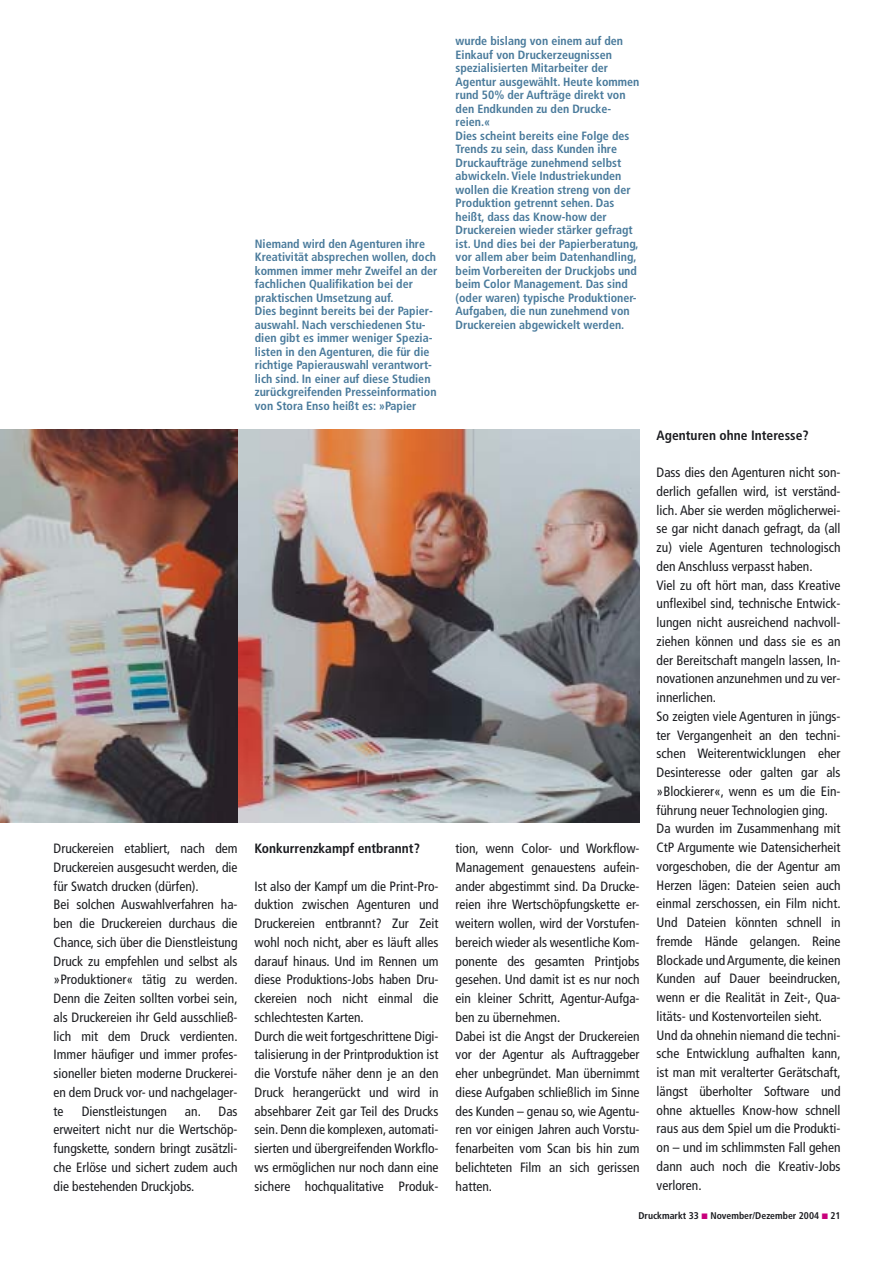
<style>
.page{position:relative;width:893px;height:1263px;background:#fff}
.page>*{position:absolute;margin:0;border:0;box-sizing:border-box;transform-origin:0 0}
.t1{font:condensed 13.5px/18.8px "Frutiger";color:#1b1c20}
.t2{font:700 condensed 13.5px "Frutiger";color:#1b1c20}
.t3{font:700 condensed 12px/13.5px "Frutiger";color:#497a9b}
.t4{font:700 condensed 9.75px "Frutiger";color:#1b1c20}
</style>
<div class="page">
<img style="left:237px;top:429px;width:402px;height:394px">
<img style="left:0;top:429px;width:237px;height:394px">
<p class="t1" style="left:54px;top:840px;width:185px">Druckereien etabliert, nach dem<br>Druckereien ausgesucht werden, die für Swatch drucken (dürfen).<br>Bei solchen Auswahlverfahren ha&shy;ben die Druckereien durchaus die<br>Chance, sich über die Dienstleistung<br>Druck zu empfehlen und selbst als »Produktioner« tätig zu werden.<br>Denn die Zeiten sollten vorbei sein, als Druckereien ihr Geld ausschließ&shy;lich mit dem Druck verdienten.<br>Immer häufiger und immer profes&shy;sioneller bieten moderne Druckerei&shy;en dem Druck vor- und nachgelager&shy;te</p>
<p class="t1" style="left:82px;top:1103px;width:87px">Dienstleistungen</p>
<p class="t1" style="left:54px;top:1103px;width:185px;text-align:justify;text-indent:131px">an. Das erweitert nicht nur die Wertschöp&shy;fungskette, sondern bringt zusätzli&shy;che Erlöse und sichert zudem auch die bestehenden Druckjobs.</p>
<p class="t3" style="left:255px;top:238px;width:184px">Niemand wird den Agenturen ihre Kreativität absprechen wollen, doch kommen immer mehr Zweifel an der fachlichen Qualifikation bei der praktischen Umsetzung auf.<br>Dies beginnt bereits bei der Papier&shy;auswahl. Nach verschiedenen Stu&shy;dien gibt es immer weniger Spezia&shy;listen in den Agenturen, die für die richtige Papierauswahl verantwort&shy;lich sind. In einer auf diese Studien zurückgreifenden Presseinformation von Stora Enso heißt es: »Papier</p>
<p class="t2" style="left:254px;top:843px;width:167px">Konkurrenzkampf entbrannt?</p>
<p class="t1" style="left:254px;top:878px;width:185px">Ist also der Kampf um die Print-Pro&shy;duktion zwischen Agenturen und Druckereien entbrannt? Zur Zeit wohl noch nicht, aber es läuft alles darauf hinaus. Und im Rennen um diese Produktions-Jobs haben Dru&shy;ckereien noch nicht einmal die schlechtesten Karten.<br>Durch die weit fortgeschrittene Digi&shy;talisierung in der Printproduktion ist die Vorstufe näher denn je an den Druck herangerückt und wird in absehbarer Zeit gar Teil des Drucks sein. Denn die komplexen, automati&shy;sierten und übergreifenden Workflo&shy;ws ermöglichen nur noch dann eine sichere hochqualitative Produk-</p>
<p class="t3" style="left:455px;top:35px;width:185px">wurde bislang von einem auf den<br>Einkauf von Druckerzeugnissen spezialisierten Mitarbeiter der<br>Agentur ausgewählt. Heute kommen rund 50% der Aufträge direkt von den Endkunden zu den Drucke&shy;reien.«<br>Dies scheint bereits eine Folge des<br>Trends zu sein, dass Kunden ihre<br>Druckaufträge zunehmend selbst abwickeln. Viele Industriekunden wollen die Kreation streng von der<br>Produktion getrennt sehen. Das heißt, dass das Know-how der<br>Druckereien wieder stärker gefragt ist. Und dies bei der Papierberatung, vor allem aber beim Datenhandling, beim Vorbereiten der Druckjobs und beim Color Management. Das sind (oder waren) typische Produktioner-<br>Aufgaben, die nun zunehmend von<br>Druckereien abgewickelt werden.</p>
<p class="t1" style="left:455px;top:840px;width:185px">tion, wenn Color- und Workflow-<br>Management genauestens aufein&shy;ander abgestimmt sind. Da Drucke&shy;reien ihre Wertschöpfungskette er&shy;weitern wollen, wird der Vorstufen&shy;bereich wieder als wesentliche Kom&shy;ponente des gesamten Printjobs gesehen. Und damit ist es nur noch ein kleiner Schritt, Agentur-Aufga&shy;ben zu übernehmen.<br>Dabei ist die Angst der Druckereien vor der Agentur als Auftraggeber eher unbegründet. Man übernimmt diese Aufgaben schließlich im Sinne des Kunden – genau so, wie Agentu&shy;ren vor einigen Jahren auch Vorstu&shy;fenarbeiten vom Scan bis hin zum belichteten Film an sich gerissen hatten.</p>
<p class="t2" style="left:656px;top:429px;width:153px">Agenturen ohne Interesse?</p>
<p class="t1" style="left:656px;top:464px;width:185px">Dass dies den Agenturen nicht son&shy;derlich gefallen wird, ist verständ&shy;lich. Aber sie werden möglicherwei&shy;se gar nicht danach gefragt, da (all zu) viele Agenturen technologisch den Anschluss verpasst haben.<br>Viel zu oft hört man, dass Kreative unflexibel sind, technische Entwick&shy;lungen nicht ausreichend nachvoll&shy;ziehen können und dass sie es an der Bereitschaft mangeln lassen, In&shy;novationen anzunehmen und zu ver&shy;innerlichen.<br>So zeigten viele Agenturen in jüngs&shy;ter Vergangenheit an den techni&shy;schen Weiterentwicklungen eher<br>Desinteresse oder galten gar als »Blockierer«, wenn es um die Ein&shy;führung neuer Technologien ging.<br>Da wurden im Zusammenhang mit<br>CtP Argumente wie Datensicherheit vorgeschoben, die der Agentur am<br>Herzen lägen: Dateien seien auch einmal zerschossen, ein Film nicht.<br>Und Dateien könnten schnell in fremde Hände gelangen. Reine<br>Blockade und Argumente, die keinen<br>Kunden auf Dauer beeindrucken, wenn er die Realität in Zeit-, Qua&shy;litäts- und Kostenvorteilen sieht.<br>Und da ohnehin niemand die techni&shy;sche Entwicklung aufhalten kann, ist man mit veralterter Gerätschaft, längst überholter Software und ohne aktuelles Know-how schnell raus aus dem Spiel um die Produkti&shy;on – und im schlimmsten Fall gehen dann auch noch die Kreativ-Jobs verloren.</p>
<p class="t4" style="left:638px;top:1212px;width:204px">Druckmarkt 33 November/Dezember 2004 21</p>
</div>
